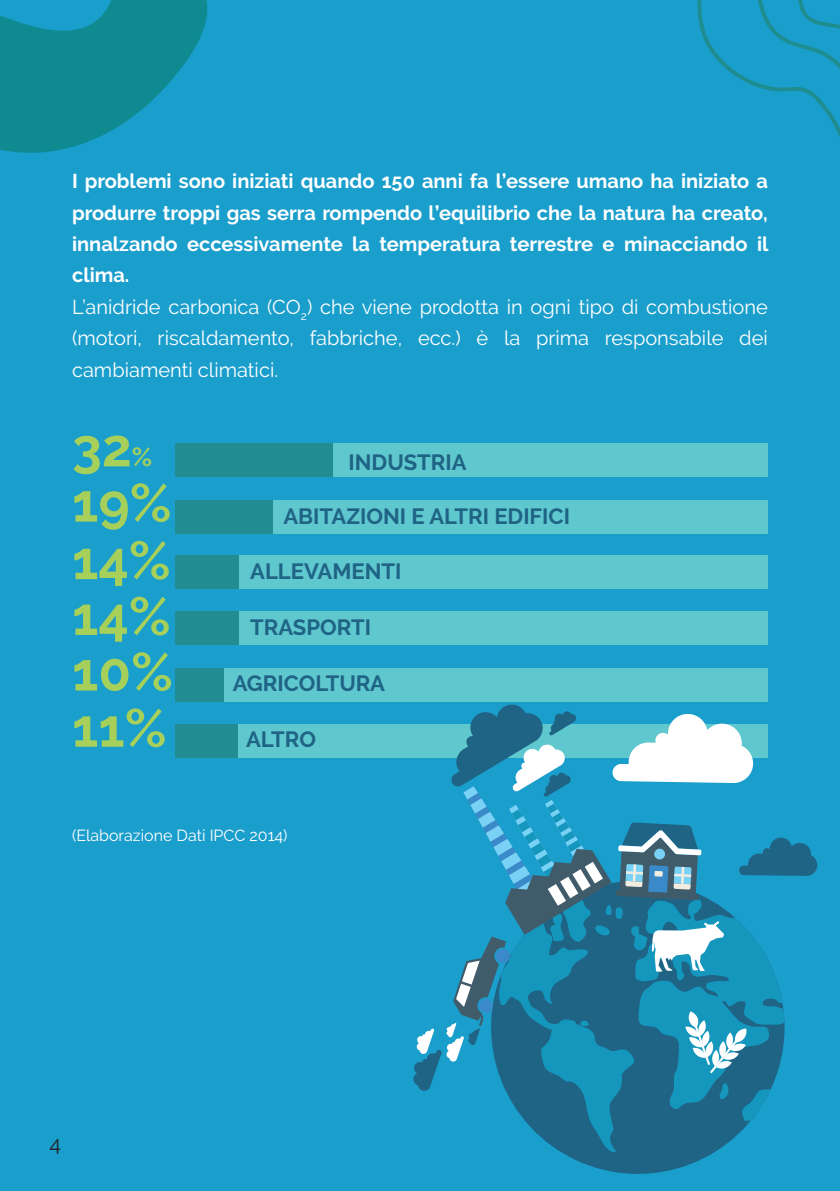
<style>
.page{position:relative;width:840px;height:1191px;background:#fff}
.page>*{position:absolute;margin:0;border:0;box-sizing:border-box;transform-origin:0 0}
.t1{font:700 53.2px "Raleway";color:#a6d05a}
.titoletto{font:700 22px "Raleway";color:#1f6385}
.t2{font:21px "Raleway";color:#231f20}
.testo_11pt_regular{font:700 20px/31.4px "Raleway";color:#fff;text-align:justify}
.testo_11pt_regular-2{font:20px/31.4px "Raleway";color:#fff;text-align:justify}
.didascalie{font:16px "Raleway";color:#fff}
.s1{font-size:26px}
</style>
<div class="page">
<div style="left:0;top:0;width:839px;height:1191px;background:#1a9ecc"></div>
<div style="left:385px;top:443px;width:382px;height:34px;background:#5fc7ce"></div>
<div style="left:175px;top:443px;width:210px;height:34px;background:#5fc7ce"></div>
<div style="left:192px;top:443px;width:32px;height:34px;background:#218c91"></div>
<div style="left:175px;top:443px;width:17px;height:34px;background:#218c91"></div>
<div style="left:242px;top:443px;width:34px;height:34px;background:#218c91"></div>
<div style="left:223px;top:443px;width:19px;height:34px;background:#218c91"></div>
<div style="left:295px;top:443px;width:38px;height:34px;background:#218c91"></div>
<div style="left:274px;top:443px;width:21px;height:34px;background:#218c91"></div>
<div style="left:385px;top:500px;width:382px;height:33px;background:#5fc7ce"></div>
<div style="left:175px;top:500px;width:210px;height:33px;background:#5fc7ce"></div>
<div style="left:192px;top:500px;width:32px;height:33px;background:#218c91"></div>
<div style="left:175px;top:500px;width:17px;height:33px;background:#218c91"></div>
<div style="left:385px;top:555px;width:382px;height:34px;background:#5fc7ce"></div>
<div style="left:175px;top:555px;width:210px;height:34px;background:#5fc7ce"></div>
<div style="left:385px;top:611px;width:382px;height:34px;background:#5fc7ce"></div>
<div style="left:175px;top:611px;width:210px;height:34px;background:#5fc7ce"></div>
<div style="left:385px;top:668px;width:382px;height:34px;background:#5fc7ce"></div>
<div style="left:175px;top:668px;width:210px;height:34px;background:#5fc7ce"></div>
<div style="left:192px;top:668px;width:32px;height:34px;background:#218c91"></div>
<div style="left:175px;top:668px;width:17px;height:34px;background:#218c91"></div>
<div style="left:241px;top:500px;width:32px;height:33px;background:#218c91"></div>
<div style="left:224px;top:500px;width:17px;height:33px;background:#218c91"></div>
<div style="left:197px;top:555px;width:42px;height:34px;background:#218c91"></div>
<div style="left:175px;top:555px;width:22px;height:34px;background:#218c91"></div>
<div style="left:197px;top:611px;width:42px;height:34px;background:#218c91"></div>
<div style="left:175px;top:611px;width:22px;height:34px;background:#218c91"></div>
<div style="left:385px;top:723px;width:382px;height:34px;background:#5fc7ce"></div>
<div style="left:175px;top:723px;width:210px;height:34px;background:#5fc7ce"></div>
<div style="left:197px;top:723px;width:40px;height:34px;background:#218c91"></div>
<div style="left:175px;top:723px;width:22px;height:34px;background:#218c91"></div>
<svg style="left:561px;top:1152px;width:153px;height:22px;fill:#1f6385"></svg>
<svg style="left:506px;top:1091px;width:264px;height:61px;fill:#1f6385"></svg>
<svg style="left:412px;top:704px;width:404px;height:387px"></svg>
<svg style="left:0;top:0;width:208px;height:153px;fill:#0f8a91"></svg>
<svg style="left:697px;top:0;width:142px;height:135px"></svg>
<p class="testo_11pt_regular" style="left:72px;top:165px;width:697px">I problemi sono iniziati quando 150 anni fa l’essere umano ha iniziato a produrre troppi gas serra rompendo l’equilibrio che la natura ha creato, innalzando eccessivamente la temperatura terrestre e minacciando il clima.</p>
<p class="testo_11pt_regular-2" style="left:72px;top:291px;width:697px">L’anidride carbonica (CO<sub>2</sub>) che viene prodotta in ogni tipo di combustione (motori, riscaldamento, fabbriche, ecc.) è la prima responsabile dei cambiamenti climatici.</p>
<p class="t1" style="left:72px;top:417px;width:82px">32<span class="s1">%</span></p>
<p class="t1" style="left:72px;top:472px;width:101px">19%</p>
<p class="t1" style="left:72px;top:530px;width:100px">14%</p>
<p class="t1" style="left:72px;top:586px;width:100px">14%</p>
<p class="t1" style="left:72px;top:641px;width:102px">10%</p>
<p class="t1" style="left:72px;top:697px;width:96px">11%</p>
<p class="titoletto" style="left:348px;top:449px;width:120px">INDUSTRIA</p>
<p class="titoletto" style="left:283px;top:504px;width:288px">ABITAZIONI E ALTRI EDIFICI</p>
<p class="titoletto" style="left:250px;top:559px;width:152px">ALLEVAMENTI</p>
<p class="titoletto" style="left:250px;top:615px;width:122px">TRASPORTI</p>
<p class="titoletto" style="left:232px;top:670px;width:154px">AGRICOLTURA</p>
<p class="titoletto" style="left:246px;top:726px;width:71px">ALTRO</p>
<p class="didascalie" style="left:72px;top:826px;width:217px">(Elaborazione Dati IPCC 2014)</p>
<p class="t2" style="left:50px;top:1131px;width:13px">4</p>
</div>
